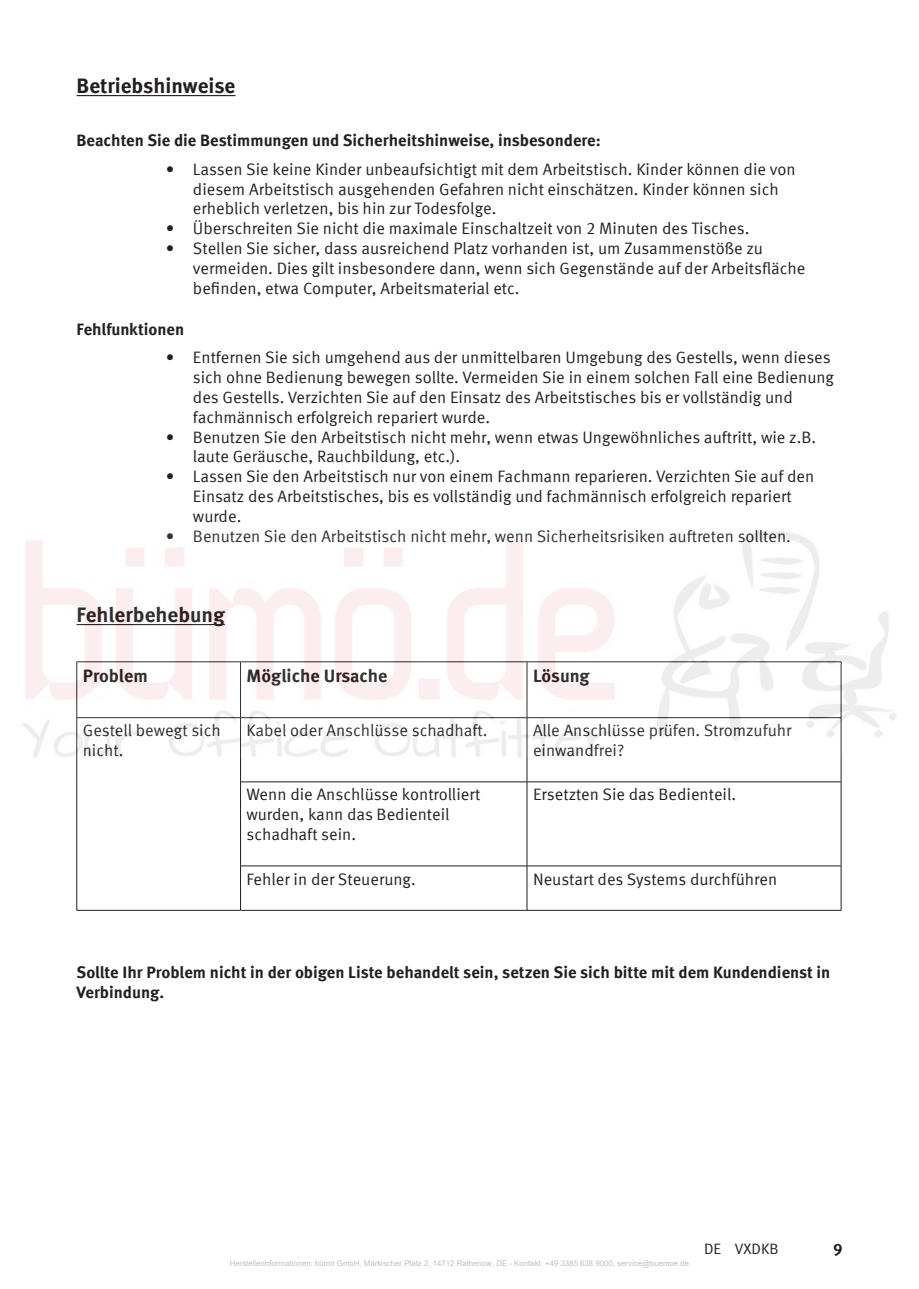
<style>
.page{position:relative;width:919px;height:1289px;background:#fff}
.page>*{position:absolute;margin:0;border:0;box-sizing:border-box;transform-origin:0 0}
.t1{font:700 21px "Meta Offc Pro";color:#231f20}
.t2{font:700 18px "Meta Offc Pro";color:#231f20}
.t3{font:16.5px/19.8px "Meta Offc Pro Norm";color:#231f20}
.t4{font:700 16.5px/19.8px "Meta Offc Pro";color:#231f20}
.t5{font:15px "Meta Offc Pro Norm";color:#231f20}
.t6{font:7.8px "Arial";color:#bfbfbf}
</style>
<div class="page">
<hr style="left:77px;top:95px;width:158px;height:1px;background:#231f20">
<hr style="left:76px;top:717px;width:1px;height:64px;background:#231f20">
<hr style="left:76px;top:781px;width:1px;height:84px;background:#231f20">
<hr style="left:76px;top:865px;width:1px;height:45px;background:#231f20">
<hr style="left:77px;top:910px;width:163px;height:1px;background:#231f20">
<hr style="left:240px;top:717px;width:1px;height:64px;background:#231f20">
<hr style="left:526px;top:717px;width:1px;height:64px;background:#231f20">
<hr style="left:840px;top:717px;width:1px;height:64px;background:#231f20">
<hr style="left:240px;top:781px;width:287px;height:1px;background:#231f20">
<hr style="left:240px;top:782px;width:1px;height:83px;background:#231f20">
<hr style="left:527px;top:781px;width:314px;height:1px;background:#231f20">
<hr style="left:526px;top:782px;width:1px;height:83px;background:#231f20">
<hr style="left:840px;top:782px;width:1px;height:83px;background:#231f20">
<hr style="left:240px;top:865px;width:287px;height:1px;background:#231f20">
<hr style="left:240px;top:866px;width:1px;height:44px;background:#231f20">
<hr style="left:527px;top:865px;width:314px;height:1px;background:#231f20">
<hr style="left:526px;top:866px;width:1px;height:44px;background:#231f20">
<hr style="left:840px;top:866px;width:1px;height:44px;background:#231f20">
<hr style="left:240px;top:910px;width:287px;height:1px;background:#231f20">
<hr style="left:527px;top:910px;width:314px;height:1px;background:#231f20">
<img style="left:23px;top:531px;width:872px;height:226px">
<p class="t1" style="left:77px;top:74px;width:160px">Betriebshinweise</p>
<p class="t4" style="left:77px;top:131px;width:525px">Beachten Sie die Bestimmungen und Sicherheitshinweise, insbesondere:</p>
<p class="t3" style="left:193px;top:160px;width:604px;text-indent:-27px">• Lassen Sie keine Kinder unbeaufsichtigt mit dem Arbeitstisch. Kinder können die von diesem Arbeitstisch ausgehenden Gefahren nicht einschätzen. Kinder können sich erheblich verletzen, bis hin zur Todesfolge.</p>
<p class="t3" style="left:166px;top:219px;width:585px">• Überschreiten Sie nicht die maximale Einschaltzeit von 2 Minuten des Tisches.</p>
<p class="t3" style="left:193px;top:239px;width:614px;text-indent:-27px">• Stellen Sie sicher, dass ausreichend Platz vorhanden ist, um Zusammenstöße zu vermeiden. Dies gilt insbesondere dann, wenn sich Gegenstände auf der Arbeits昀氀äche be昀椀nden, etwa Computer, Arbeitsmaterial etc.</p>
<p class="t4" style="left:77px;top:320px;width:109px">Fehlfunktionen</p>
<p class="t3" style="left:193px;top:348px;width:642px;text-indent:-27px">• Entfernen Sie sich umgehend aus der unmittelbaren Umgebung des Gestells, wenn dieses sich ohne Bedienung bewegen sollte. Vermeiden Sie in einem solchen Fall eine Bedienung des Gestells. Verzichten Sie auf den Einsatz des Arbeitstisches bis er vollständig und fachmännisch erfolgreich repariert wurde.</p>
<p class="t3" style="left:193px;top:427px;width:624px;text-indent:-27px">• Benutzen Sie den Arbeitstisch nicht mehr, wenn etwas Ungewöhnliches auftritt, wie z.B. laute Geräusche, Rauchbildung, etc.).</p>
<p class="t3" style="left:193px;top:467px;width:623px;text-indent:-27px">• Lassen Sie den Arbeitstisch nur von einem Fachmann reparieren. Verzichten Sie auf den<br>Einsatz des Arbeitstisches, bis es vollständig und fachmännisch erfolgreich repariert wurde.</p>
<p class="t3" style="left:166px;top:526px;width:626px">• Benutzen Sie den Arbeitstisch nicht mehr, wenn Sicherheitsrisiken auftreten sollten.</p>
<p class="t1" style="left:77px;top:603px;width:150px">Fehlerbehebung</p>
<p class="t2" style="left:83px;top:666px;width:67px">Problem</p>
<p class="t2" style="left:246px;top:666px;width:142px">Mögliche Ursache</p>
<p class="t2" style="left:533px;top:666px;width:58px">Lösung</p>
<p class="t3" style="left:83px;top:719px;width:139px">Gestell bewegt sich nicht.</p>
<p class="t3" style="left:246px;top:721px;width:242px">Kabel oder Anschlüsse schadhaft.</p>
<p class="t3" style="left:533px;top:719px;width:260px">Alle Anschlüsse prüfen. Stromzufuhr einwandfrei?</p>
<p class="t3" style="left:246px;top:785px;width:235px">Wenn die Anschlüsse kontrolliert wurden, kann das Bedienteil schadhaft sein.</p>
<p class="t3" style="left:533px;top:785px;width:205px">Ersetzten Sie das Bedienteil.</p>
<p class="t3" style="left:246px;top:869px;width:171px">Fehler in der Steuerung.</p>
<p class="t3" style="left:533px;top:867px;width:246px">Neustart des Systems durchführen</p>
<p class="t4" style="left:77px;top:962px;width:755px">Sollte Ihr Problem nicht in der obigen Liste behandelt sein, setzen Sie sich bitte mit dem Kundendienst in<br>Verbindung.</p>
<p class="t6" style="left:230px;top:1260px;width:461px">Herstellerinformationen: b¸mˆ GmbH, M‰rkischer Platz 2, 14712 Rathenow, DE - Kontakt: +49 3385 638 9000, service@buemoe.de</p>
<p class="t5" style="left:704px;top:1239px;width:76px">DE VXDKB</p>
<p class="t4" style="left:832px;top:1239px;width:11px">9</p>
</div>
